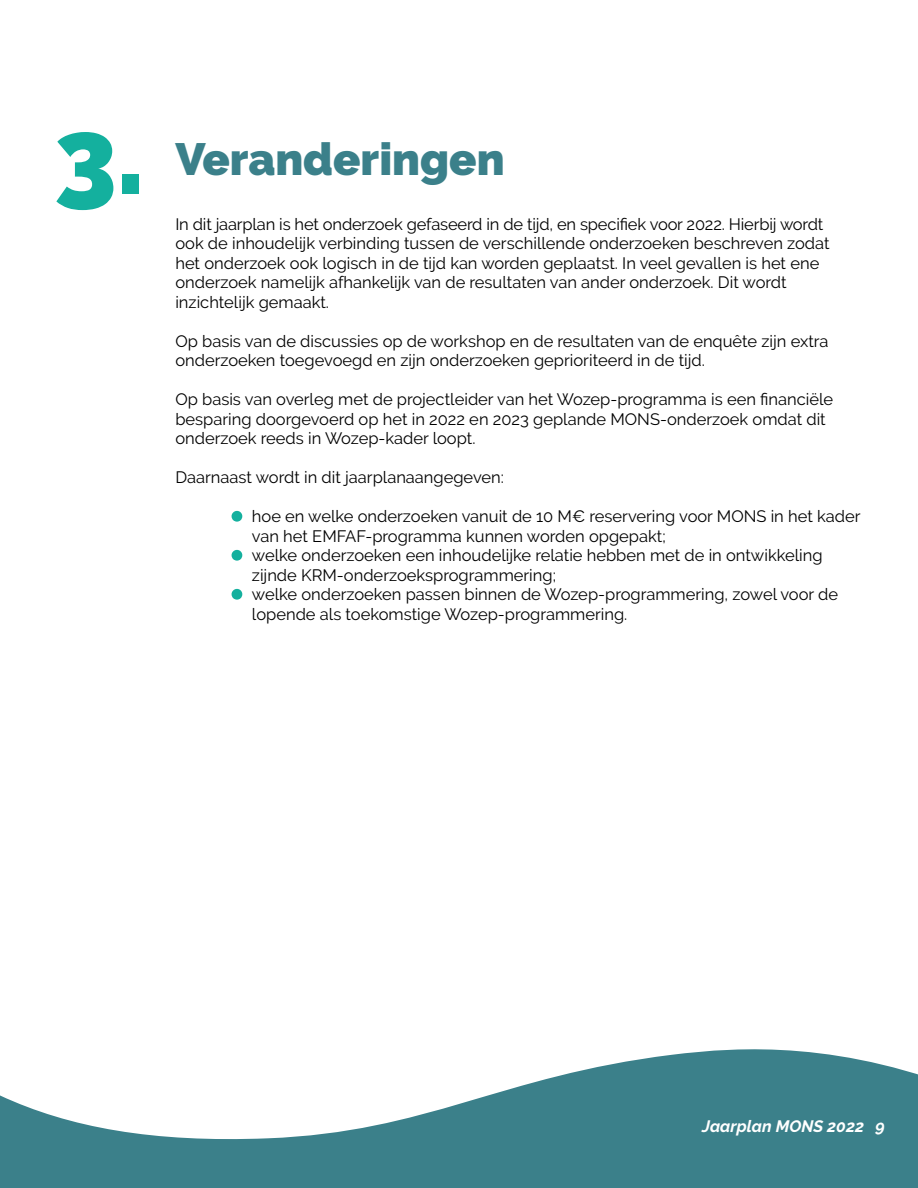
<style>
.page{position:relative;width:918px;height:1188px;background:#fff}
.page>*{position:absolute;margin:0;border:0;box-sizing:border-box;transform-origin:0 0}
.H2_NZ_Hoofdstuk_KOP{font:900 108px "Raleway";color:#14b09e}
.H2_NZ_Hoofdstuk_KOP-2{font:900 45px "Raleway";color:#3b808a}
.P_NZ_Broodtekst{font:16.5px/19.5px "Raleway";color:#000}
.t1{font:italic 700 16.5px "Raleway";color:#fff}
.s1{font-size:60px;color:#14b09e}
</style>
<div class="page">
<svg style="left:0;top:1049px;width:918px;height:139px;fill:#3b808a"></svg>
<h2 class="H2_NZ_Hoofdstuk_KOP" style="left:54px;top:94px;width:92px">3.</h2>
<h2 class="H2_NZ_Hoofdstuk_KOP-2" style="left:175px;top:134px;width:331px">Veranderingen</h2>
<p class="P_NZ_Broodtekst" style="left:175px;top:214px;width:656px">In dit jaarplan is het onderzoek gefaseerd in de tijd, en specifiek voor 2022. Hierbij wordt ook de inhoudelijk verbinding tussen de verschillende onderzoeken beschreven zodat het onderzoek ook logisch in de tijd kan worden geplaatst. In veel gevallen is het ene onderzoek namelijk afhankelijk van de resultaten van ander onderzoek. Dit wordt inzichtelijk gemaakt.</p>
<p class="P_NZ_Broodtekst" style="left:175px;top:331px;width:655px">Op basis van de discussies op de workshop en de resultaten van de enquête zijn extra onderzoeken toegevoegd en zijn onderzoeken geprioriteerd in de tijd.</p>
<p class="P_NZ_Broodtekst" style="left:175px;top:389px;width:659px">Op basis van overleg met de projectleider van het Wozep-programma is een financiële besparing doorgevoerd op het in 2022 en 2023 geplande MONS-onderzoek omdat dit onderzoek reeds in Wozep-kader loopt.</p>
<p class="P_NZ_Broodtekst" style="left:175px;top:467px;width:330px">Daarnaast wordt in dit jaarplanaangegeven:</p>
<p class="P_NZ_Broodtekst" style="left:252px;top:506px;width:610px;text-indent:-26px"><span class="s1">•</span> hoe en welke onderzoeken vanuit de 10 M€ reservering voor MONS in het kader van het EMFAF-programma kunnen worden opgepakt;</p>
<p class="P_NZ_Broodtekst" style="left:252px;top:545px;width:572px;text-indent:-26px"><span class="s1">•</span> welke onderzoeken een inhoudelijke relatie hebben met de in ontwikkeling zijnde KRM-onderzoeksprogrammering;</p>
<p class="P_NZ_Broodtekst" style="left:252px;top:584px;width:588px;text-indent:-26px"><span class="s1">•</span> welke onderzoeken passen binnen de Wozep-programmering, zowel voor de lopende als toekomstige Wozep-programmering.</p>
<p class="t1" style="left:702px;top:1117px;width:184px">Jaarplan MONS 2022 9</p>
</div>
